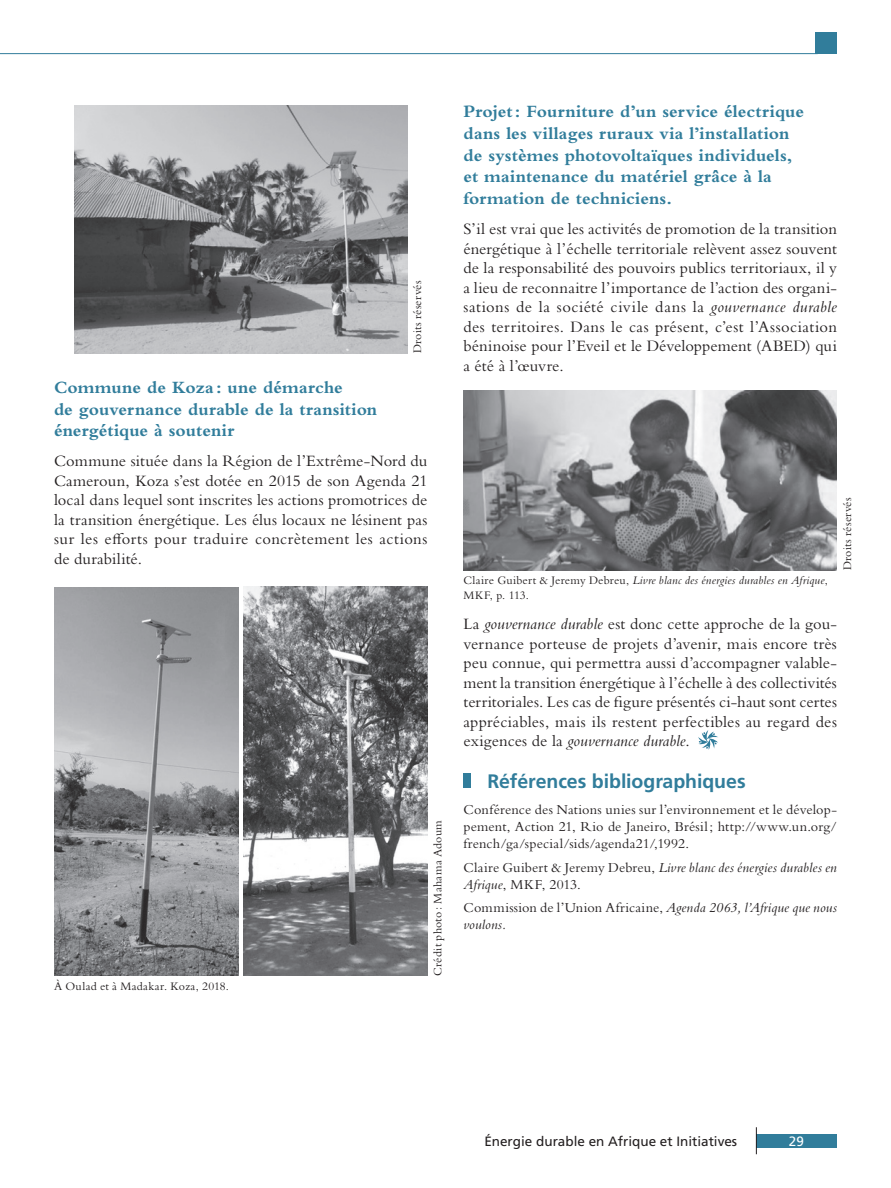
<style>
.page{position:relative;width:891px;height:1188px;background:#fff}
.page>*{position:absolute;margin:0;border:0;box-sizing:border-box;transform-origin:0 0}
.t1{font:700 19.5px "Frutiger LT Std";letter-spacing:-.005em;color:#317d9b}
.t2{font:700 18px/21.8px "Bembo Std";letter-spacing:.005em;color:#317d9b}
.t3{font:16.5px/19.5px "Bembo Std";letter-spacing:.015em;color:#231f20;text-align:justify}
.t4{font:14.25px/17.2px "Bembo Std";letter-spacing:.015em;color:#231f20;text-align:justify}
.t5{font:italic 14.25px/17.2px "Bembo Std";letter-spacing:.01em;color:#231f20}
.t6{font:13.5px "Frutiger LT Std";color:#231f20}
.t7{font:13.5px "Frutiger LT Std";color:#fff}
.t8{font:12px/15px "Bembo Std";letter-spacing:.02em;color:#231f20}
.s1{font-style:italic}
.s2{font-style:normal}
</style>
<div class="page">
<div style="left:756px;top:1134px;width:81px;height:14px;background:#317d9b"></div>
<svg style="left:756px;top:1127px;width:1px;height:27px"></svg>
<div style="left:815px;top:32px;width:22px;height:22px;background:#317d9b"></div>
<hr style="left:0;top:53px;width:818px;height:1px;background:#317d9b">
<img style="left:54px;top:587px;width:184px;height:389px">
<img style="left:243px;top:587px;width:185px;height:389px">
<div style="left:464px;top:774px;width:7px;height:14px;background:#317d9b"></div>
<img style="left:464px;top:390px;width:373px;height:180px">
<svg style="left:698px;top:730px;width:20px;height:20px"></svg>
<img style="left:74px;top:105px;width:333px;height:248px">
<p class="t8" style="left:410px;top:353px;width:74px;rotate:-90deg">Droits réservés</p>
<p class="t2" style="left:54px;top:376px;width:325px">Commune de Koza : une démarche<br>de gouvernance durable de la transition énergétique à soutenir</p>
<p class="t3" style="left:54px;top:451px;width:375px">Commune située dans la Région de l’Extrême-Nord du Cameroun, Koza s’est dotée en 2015 de son Agenda 21 local dans lequel sont inscrites les actions promotrices de la transition énergétique. Les élus locaux ne lésinent pas sur les efforts pour traduire concrètement les actions de durabilité.</p>
<p class="t8" style="left:54px;top:978px;width:177px">À Oulad et à Madakar. Koza, 2018.</p>
<p class="t8" style="left:430px;top:976px;width:157px;rotate:-90deg">Crédit photo: Mahama Adoum</p>
<p class="t2" style="left:464px;top:100px;width:342px">Projet: Fourniture d’un service électrique dans les villages ruraux via l’installation de systèmes photovoltaïques individuels, et maintenance du matériel grâce à la formation de techniciens.</p>
<p class="t3" style="left:464px;top:219px;width:375px">S’il est vrai que les activités de promotion de la transition énergétique à l’échelle territoriale relèvent assez souvent de la responsabilité des pouvoirs publics territoriaux, il y a lieu de reconnaitre l’importance de l’action des organi&shy;sations de la société civile dans la <span class="s1">gouvernance durable </span>des territoires. Dans le cas présent, c’est l’Association béninoise pour l’Eveil et le Développement (ABED) qui a été à l’œuvre.</p>
<p class="t8" style="left:840px;top:570px;width:74px;rotate:-90deg">Droits réservés</p>
<p class="t8" style="left:464px;top:573px;width:366px">Claire Guibert &amp; Jeremy Debreu, <span class="s1">Livre blanc des énergies durables en Afrique</span>,<br>MKF, p. 113.</p>
<p class="t3" style="left:464px;top:614px;width:375px">La <span class="s1">gouvernance durable</span> est donc cette approche de la gou&shy;vernance porteuse de projets d’avenir, mais encore très peu connue, qui permettra aussi d’accompagner valable&shy;ment la transition énergétique à l’échelle à des collectivités territoriales. Les cas de figure présentés ci-haut sont certes appréciables, mais ils restent perfectibles au regard des exigences de la <span class="s1">gouvernance durable</span>.</p>
<p class="t1" style="left:488px;top:769px;width:260px">Références bibliographiques</p>
<p class="t4" style="left:464px;top:800px;width:375px">Conférence des Nations unies sur l’environnement et le dévelop&shy;pement, Action 21, Rio de Janeiro, Brésil; http://www.un.org/ french/ga/special/sids/agenda21/,1992.</p>
<p class="t5" style="left:464px;top:858px;width:375px"><span class="s2">Claire Guibert &amp; Jeremy Debreu,</span> Livre blanc des énergies durables en<br>Afrique<span class="s2">, MKF, 2013.</span></p>
<p class="t5" style="left:464px;top:899px;width:375px"><span class="s2">Commission de l’Union Africaine,</span> Agenda 2063, l’Afrique que nous voulons.</p>
<p class="t6" style="left:484px;top:1133px;width:254px">Énergie durable en Afrique et Initiatives</p>
<p class="t7" style="left:789px;top:1133px;width:17px">29</p>
</div>
